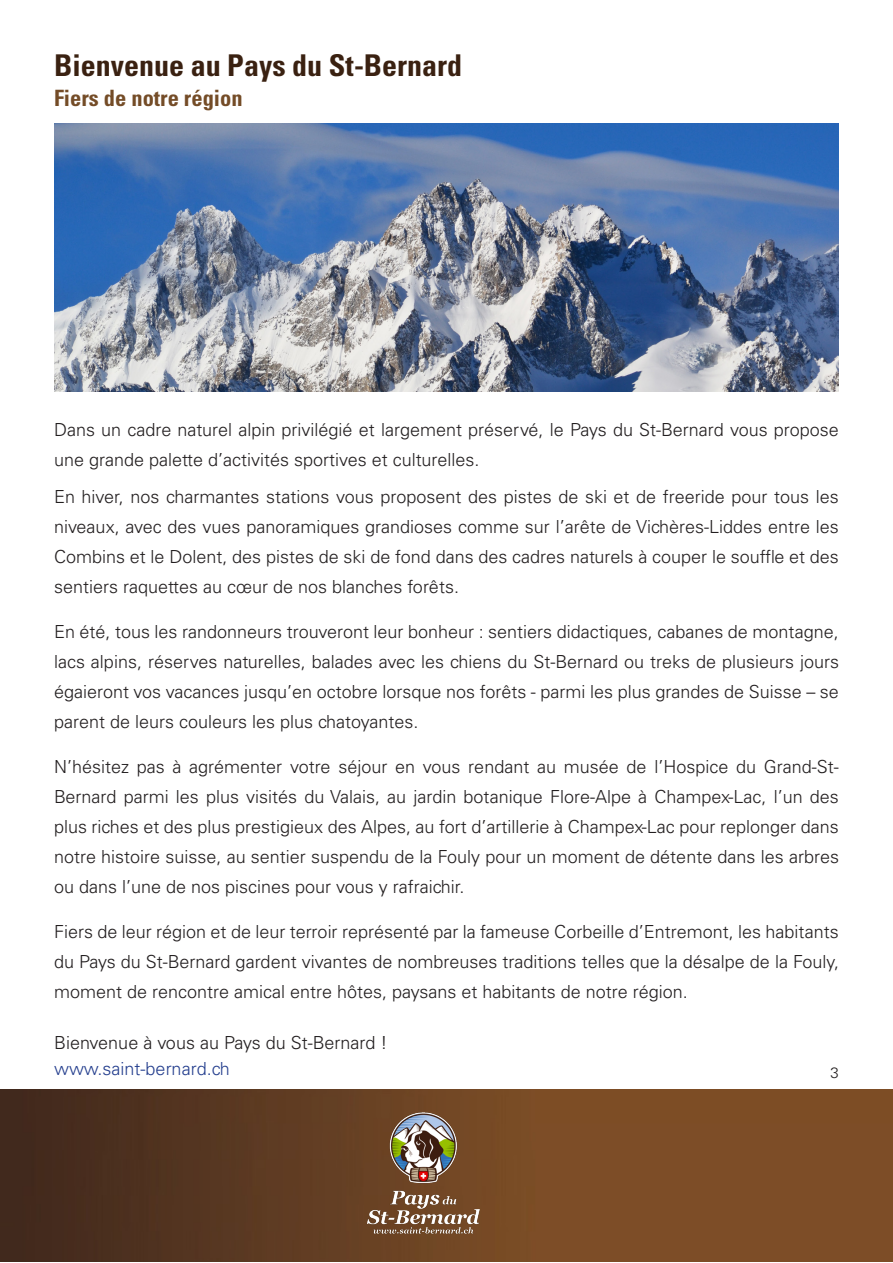
<style>
.page{position:relative;width:893px;height:1263px;background:#fff}
.page>*{position:absolute;margin:0;border:0;box-sizing:border-box;transform-origin:0 0}
.t1{font:700 condensed 30px "Univers LT Std";color:#3a2111}
.t2{font:700 condensed 22.5px "Univers LT Std";color:#744c27}
.t3{font:300 18px/30px "Univers LT Std";color:#231f20;text-align:justify}
.t4{font:300 18px "Univers LT Std";color:#253f8e}
.t5{font:300 15px "Univers LT Std";color:#231f20}
</style>
<div class="page">
<img style="left:0;top:1090px;width:893px;height:172px">
<img style="left:358px;top:1104px;width:130px;height:139px">
<img style="left:54px;top:123px;width:785px;height:268px">
<p class="t1" style="left:54px;top:47px;width:410px">Bienvenue au Pays du St-Bernard</p>
<p class="t2" style="left:54px;top:84px;width:190px">Fiers de notre région</p>
<p class="t3" style="left:54px;top:414px;width:786px">Dans un cadre naturel alpin privilégié et largement préservé, le Pays du St-Bernard vous propose une grande palette d’activités sportives et culturelles.</p>
<p class="t3" style="left:54px;top:482px;width:786px">En hiver, nos charmantes stations vous proposent des pistes de ski et de freeride pour tous les niveaux, avec des vues panoramiques grandioses comme sur l’arête de Vichères-Liddes entre les Combins et le Dolent, des pistes de ski de fond dans des cadres naturels à couper le souffle et des sentiers raquettes au cœur de nos blanches forêts.</p>
<p class="t3" style="left:54px;top:617px;width:787px">En été, tous les randonneurs trouveront leur bonheur : sentiers didactiques, cabanes de montagne, lacs alpins, réserves naturelles, balades avec les chiens du St-Bernard ou treks de plusieurs jours égaieront vos vacances jusqu’en octobre lorsque nos forêts - parmi les plus grandes de Suisse – se parent de leurs couleurs les plus chatoyantes.</p>
<p class="t3" style="left:54px;top:752px;width:786px">N’hésitez pas à agrémenter votre séjour en vous rendant au musée de l’Hospice du Grand-St-Bernard parmi les plus visités du Valais, au jardin botanique Flore-Alpe à Champex-Lac, l’un des plus riches et des plus prestigieux des Alpes, au fort d’artillerie à Champex-Lac pour replonger dans notre histoire suisse, au sentier suspendu de la Fouly pour un moment de détente dans les arbres ou dans l’une de nos piscines pour vous y rafraichir.</p>
<p class="t3" style="left:54px;top:917px;width:786px">Fiers de leur région et de leur terroir représenté par la fameuse Corbeille d’Entremont, les habitants du Pays du St-Bernard gardent vivantes de nombreuses traditions telles que la désalpe de la Fouly, moment de rencontre amical entre hôtes, paysans et habitants de notre région.</p>
<p class="t3" style="left:54px;top:1028px;width:335px">Bienvenue à vous au Pays du St-Bernard !</p>
<p class="t4" style="left:54px;top:1057px;width:177px">www.saint-bernard.ch</p>
<p class="t5" style="left:831px;top:1064px;width:10px">3</p>
</div>
